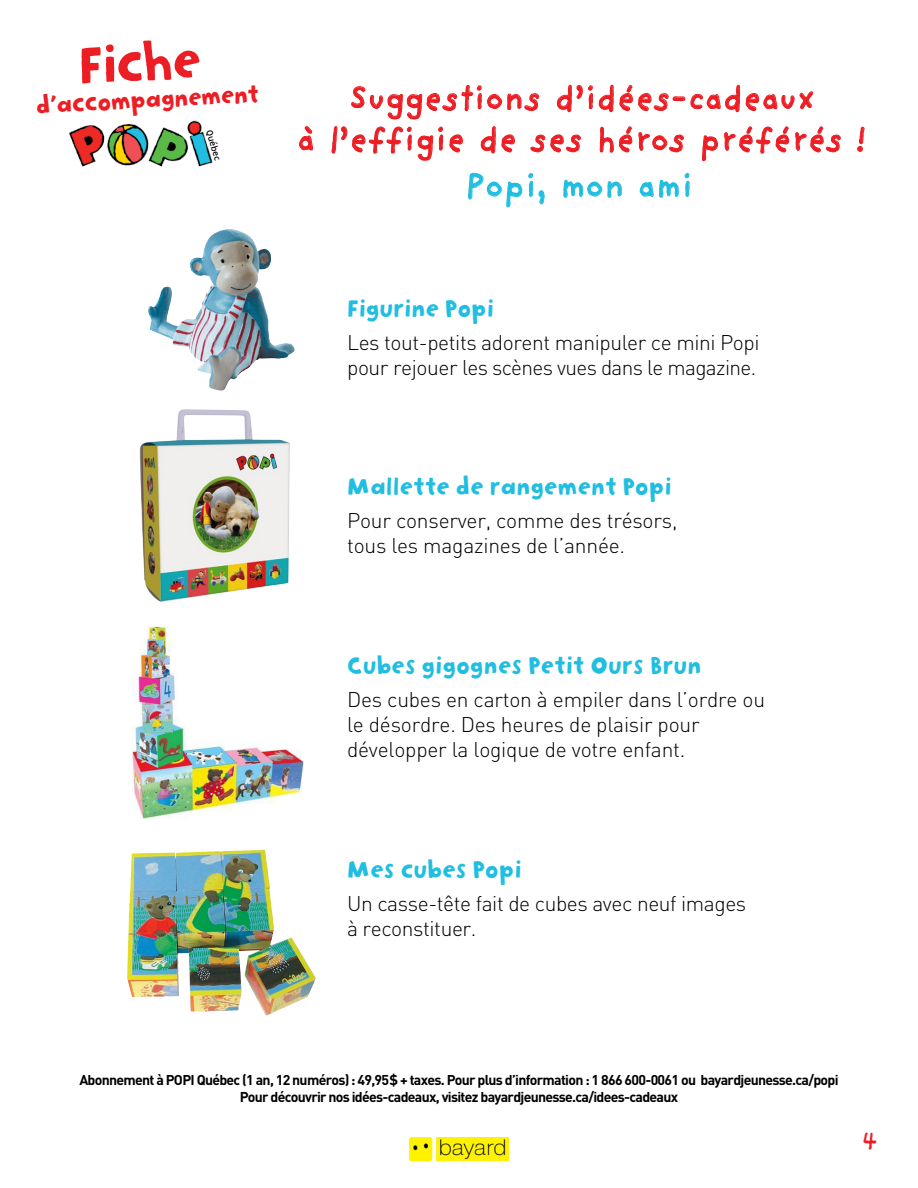
<style>
.page{position:relative;width:918px;height:1188px;background:#fff}
.page>*{position:absolute;margin:0;border:0;box-sizing:border-box;transform-origin:0 0}
.t1{font:48.9px "Slappy Inline";color:#ed1d24}
.t2{font:34.5px/41.4px "Provi Med";color:#ed1d24;text-align:center}
.t3{font:34.5px "Provi Med";color:#20bee0}
.t4{font:28.5px "Provi Med";color:#ed1d24}
.t5{font:22.65px "Slappy Inline";color:#ed1d24}
.t6{font:22.5px "Slappy Inline";letter-spacing:-.02em;color:#20bee0}
.t7{font:300 21px/25.2px "DIN";letter-spacing:-.01em;color:#000}
.t8{font:700 14.1px/17px "DIN";letter-spacing:-.05em;color:#000;text-align:center}
.t9{font:9.3px "Malcom";color:#000}
</style>
<div class="page">
<img style="left:409px;top:1138px;width:100px;height:23px">
<img style="left:69px;top:120px;width:144px;height:47px">
<svg style="left:299px;top:126px;width:14px;height:25px"></svg>
<svg style="left:331px;top:84px;width:510px;height:124px"></svg>
<svg style="left:857px;top:127px;width:8px;height:25px"></svg>
<img style="left:157px;top:229px;width:69px;height:97px">
<img style="left:140px;top:409px;width:150px;height:193px">
<img style="left:127px;top:850px;width:133px;height:162px">
<img style="left:133px;top:626px;width:171px;height:192px">
<h1 class="t1" style="left:76px;top:28px;width:126px;rotate:-3deg">Fiche</h1>
<p class="t5" style="left:35px;top:88px;width:226px;rotate:-3deg">d’accompagnement</p>
<p class="t9" style="left:215px;top:129px;width:32px;rotate:73deg">Québec</p>
<h2 class="t2" style="left:297px;top:77px;width:570px">Suggestions d’idées-cadeaux<br>à l’effigie de ses héros préférés !</h2>
<h2 class="t3" style="left:465px;top:165px;width:230px">Popi, mon ami</h2>
<p class="t6" style="left:347px;top:290px;width:149px">Figurine Popi</p>
<p class="t7" style="left:347px;top:329px;width:414px">Les tout-petits adorent manipuler ce mini Popi pour rejouer les scènes vues dans le magazine.</p>
<p class="t6" style="left:347px;top:469px;width:327px">Mallette de rangement Popi</p>
<p class="t7" style="left:347px;top:508px;width:332px">Pour conserver, comme des trésors, tous les magazines de l’année.</p>
<p class="t6" style="left:347px;top:648px;width:356px">Cubes gigognes Petit Ours Brun</p>
<p class="t7" style="left:347px;top:687px;width:420px">Des cubes en carton à empiler dans l’ordre ou le désordre. Des heures de plaisir pour développer la logique de votre enfant.</p>
<p class="t6" style="left:347px;top:852px;width:177px">Mes cubes Popi</p>
<p class="t7" style="left:347px;top:890px;width:401px">Un casse-tête fait de cubes avec neuf images à reconstituer.</p>
<p class="t8" style="left:79px;top:1071px;width:761px">Abonnement à POPI Québec (1 an, 12 numéros) : 49,95$ + taxes. Pour plus d’information : 1 866 600-0061 ou bayardjeunesse.ca/popi<br>Pour découvrir nos idées-cadeaux, visitez bayardjeunesse.ca/idees-cadeaux</p>
<h3 class="t4" style="left:861px;top:1124px;width:20px">4</h3>
</div>
